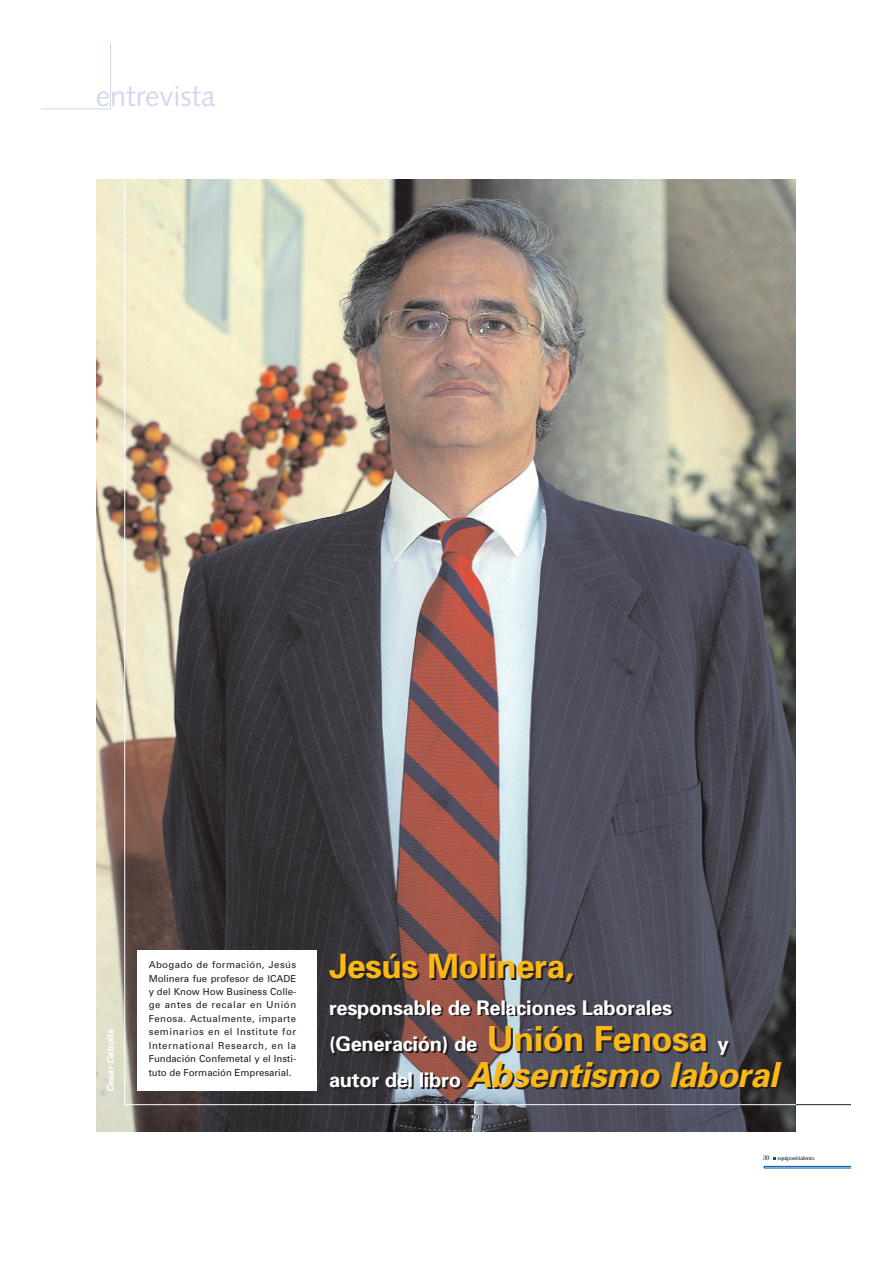
<style>
.page{position:relative;width:893px;height:1263px;background:#fff}
.page>*{position:absolute;margin:0;border:0;box-sizing:border-box;transform-origin:0 0}
.t1{font:italic 700 34.5px "Univers";color:#fcb814}
.t2{font:700 33.6px "Univers";letter-spacing:-.015em;color:#fcb814}
.t3{font:28.8px "Syntax";color:#d3d8ec}
.t4{font:700 20.1px/36.5px "Univers";letter-spacing:-.015em;color:#fff}
.t5{font:9.6px/13.5px "Univers";color:#231f20;text-align:justify}
.t6{font:italic 700 9.6px "Univers";color:#fff}
.t7{font:5.7px "Century";letter-spacing:-.05em;color:#231f20}
.s1{font-size:34.5px;color:#fcb814}
.s2{font-style:normal;font-size:20.1px;color:#fff}
.s3{font-size:6.75px}
.s4{color:#0155a5}
</style>
<div class="page">
<img style="left:96px;top:179px;width:700px;height:953px">
<svg style="left:764px;top:1166px;width:86px;height:2px"></svg>
<hr style="left:124px;top:180px;width:1px;height:925px;background:#fff">
<hr style="left:125px;top:1104px;width:671px;height:1px;background:#fff">
<svg style="left:42px;top:43px;width:69px;height:66px"></svg>
<hr style="left:796px;top:1104px;width:54px;height:1px;background:#231f20">
<div style="left:137px;top:951px;width:180px;height:140px;background:#fff"></div>
<h3 class="t3" style="left:96px;top:85px;width:121px">entrevista</h3>
<p class="t6" style="left:107px;top:1092px;width:66px;rotate:-90deg">Cesar Cebolla</p>
<p class="t5" style="left:149px;top:959px;width:149px">Abogado de formación, Jesús Molinera fue profesor de ICADE y del Know How Business Colle&shy;ge antes de recalar en Unión Fenosa. Actualmente, imparte seminarios en el Institute for International Research, en la Fundación Confemetal y el Insti&shy;tuto de Formación Empresarial.</p>
<h2 class="t2" style="left:329px;top:954px;width:247px">Jesús Molinera,</h2>
<h3 class="t4" style="left:329px;top:991px;width:401px">responsable de Relaciones Laborales (Generación) de <span class="s1">Unión Fenosa</span> y</h3>
<h1 class="t1" style="left:329px;top:1063px;width:457px"><span class="s2">a u t o r d e l l i b r o</span> Absentismo laboral</h1>
<p class="t7" style="left:763px;top:1156px;width:53px"><span class="s3">30</span> equipos<span class="s4">&amp;</span>talento</p>
</div>
